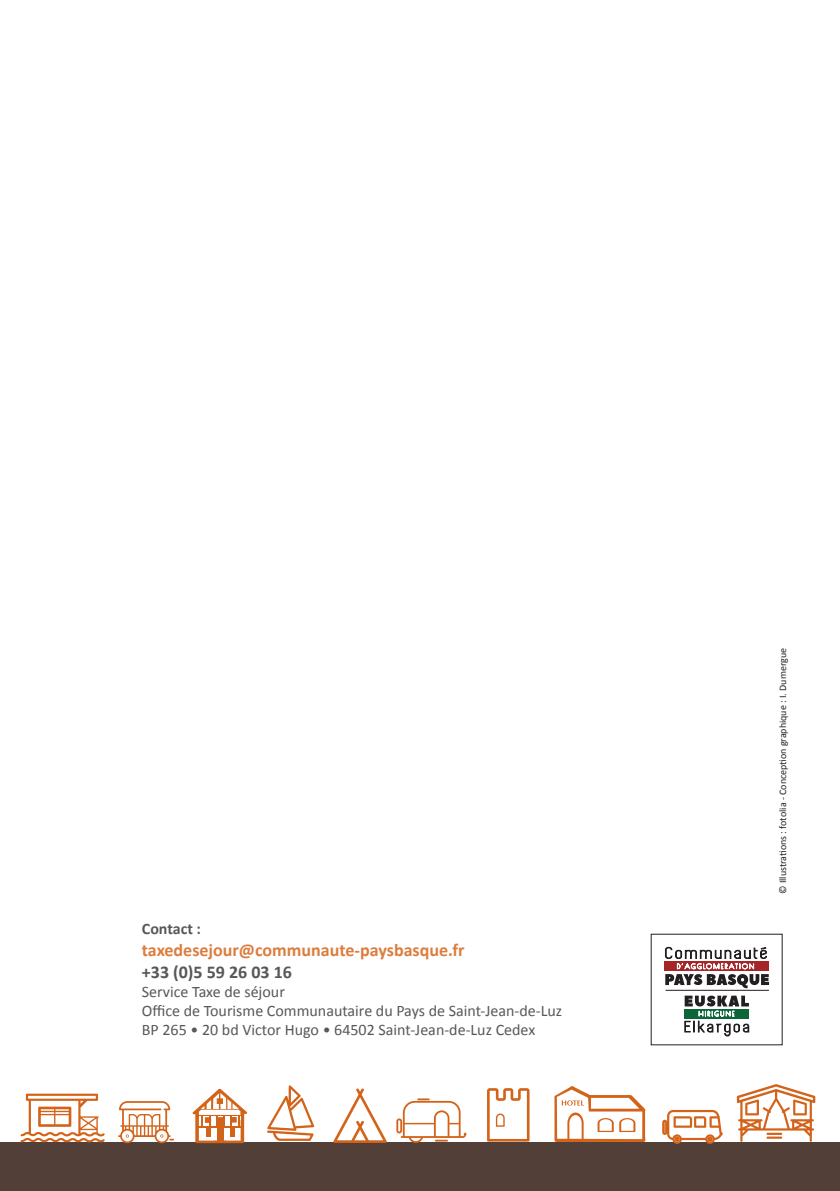
<style>
.page{position:relative;width:840px;height:1191px;background:#fff}
.page>*{position:absolute;margin:0;border:0;box-sizing:border-box;transform-origin:0 0}
.t1{font:700 18px "Calibri";color:#dc7d3e}
.t2{font:700 18px "Calibri";color:#57585a}
.t3{font:16px/19.2px "Calibri";color:#57585a}
.t4{font:700 16px "Calibri";color:#57585a}
.t5{font:10px "Calibri";color:#231f20}
</style>
<div class="page">
<div style="left:0;top:1142px;width:839px;height:49px;background:#523f38"></div>
<svg style="left:118px;top:1101px;width:56px;height:42px"></svg>
<div style="left:396px;top:1118px;width:6px;height:15px;background:#d4631a;border-radius:3px"></div>
<svg style="left:398px;top:1098px;width:68px;height:45px"></svg>
<svg style="left:21px;top:1093px;width:84px;height:49px"></svg>
<svg style="left:267px;top:1085px;width:47px;height:55px"></svg>
<svg style="left:487px;top:1088px;width:42px;height:53px"></svg>
<svg style="left:333px;top:1088px;width:53px;height:55px"></svg>
<svg style="left:554px;top:1086px;width:91px;height:56px"></svg>
<svg style="left:192px;top:1088px;width:55px;height:55px"></svg>
<svg style="left:736px;top:1084px;width:78px;height:57px"></svg>
<svg style="left:662px;top:1109px;width:60px;height:34px"></svg>
<hr style="left:665px;top:990px;width:103px;height:1px;background:#231f20">
<div style="left:664px;top:961px;width:104px;height:9px;background:#a72427"></div>
<svg style="left:665px;top:947px;width:103px;height:41px"></svg>
<svg style="left:684px;top:995px;width:64px;height:41px"></svg>
<p class="t4" style="left:142px;top:919px;width:61px">Contact :</p>
<p class="t1" style="left:142px;top:938px;width:324px">taxedesejour@communaute-paysbasque.fr</p>
<p class="t2" style="left:142px;top:960px;width:152px">+33 (0)5 59 26 03 16</p>
<p class="t3" style="left:142px;top:982px;width:421px">Service Taxe de séjour<br>Office de Tourisme Communautaire du Pays de Saint-Jean-de-Luz<br>BP 265 • 20 bd Victor Hugo • 64502 Saint-Jean-de-Luz Cedex</p>
<p class="t5" style="left:775px;top:894px;width:247px;rotate:-90deg">© Illustrations : fotolia - Conception graphique : I. Dumergue</p>
</div>
